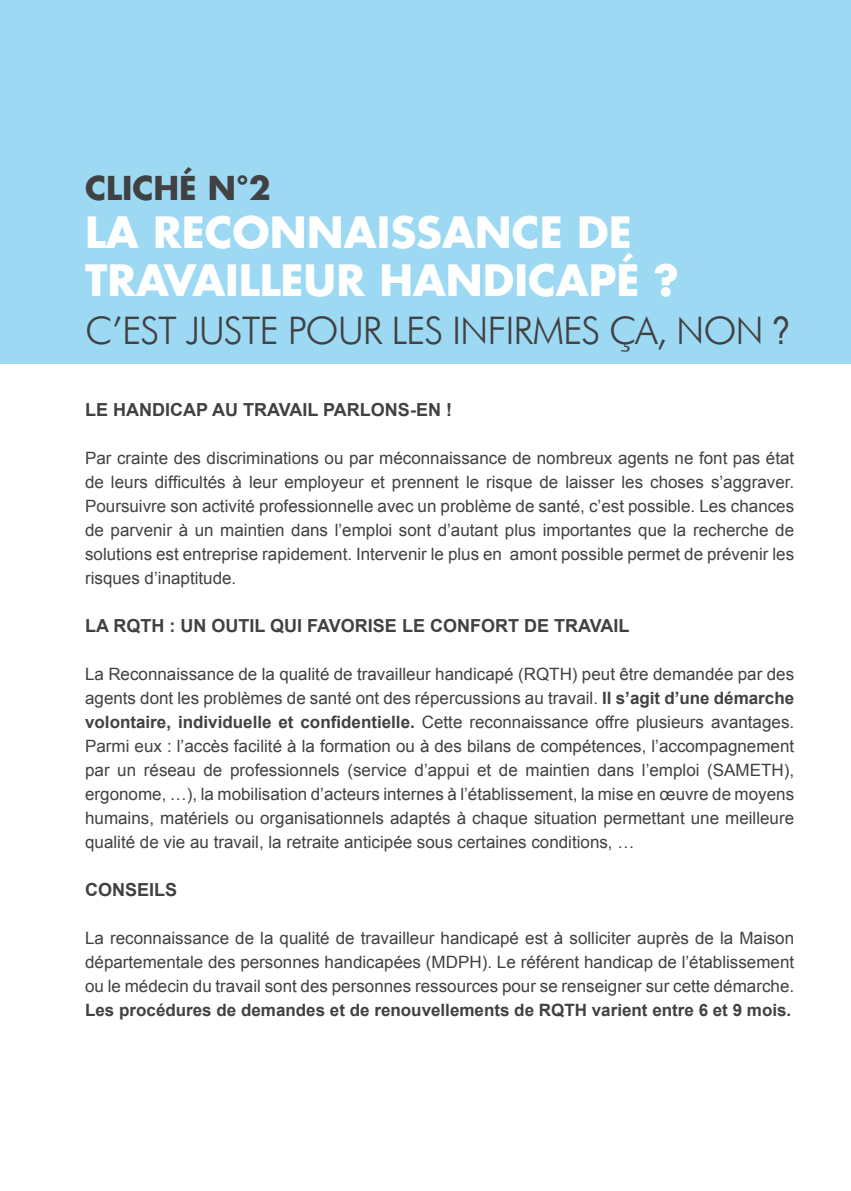
<style>
.page{position:relative;width:851px;height:1191px;background:#fff}
.page>*{position:absolute;margin:0;border:0;box-sizing:border-box;transform-origin:0 0}
.t1{font:700 42px/48px "Futura";color:#fff}
.t2{font:300 38px "Futura BT";letter-spacing:-.03em;color:#414042}
.t3{font:700 32px "Futura";color:#414042}
.t4{font:700 18px "Arial";color:#414042}
.t5{font:17px/24px "Arial";color:#414042;text-align:justify}
.t6{font:700 17px "Arial";color:#414042}
.s1{font-family:"Arial Narrow";font-weight:400}
.s2{font-weight:700}
</style>
<div class="page">
<div style="left:0;top:0;width:850px;height:363px;background:#9dd9f3"></div>
<h3 class="t3" style="left:85px;top:167px;width:187px">CLICHÉ N°2</h3>
<h1 class="t1" style="left:85px;top:208px;width:595px">LA RECONNAISSANCE DE<br>TRAVAILLEUR HANDICAPÉ ?</h1>
<h2 class="t2" style="left:85px;top:307px;width:706px">C’EST JUSTE POUR LES INFIRMES ÇA, NON <span class="s1">?</span></h2>
<p class="t4" style="left:85px;top:398px;width:368px">LE HANDICAP AU TRAVAIL PARLONS-EN !</p>
<p class="t5" style="left:85px;top:446px;width:710px">Par crainte des discriminations ou par méconnaissance de nombreux agents ne font pas état de leurs difficultés à leur employeur et prennent le risque de laisser les choses s’aggraver.<br>Poursuivre son activité professionnelle avec un problème de santé, c’est possible. Les chances de parvenir à un maintien dans l’emploi sont d’autant plus importantes que la recherche de solutions est entreprise rapidement. Intervenir le plus en amont possible permet de prévenir les risques d’inaptitude.</p>
<p class="t4" style="left:85px;top:614px;width:545px">LA RQTH : UN OUTIL QUI FAVORISE LE CONFORT DE TRAVAIL</p>
<p class="t5" style="left:85px;top:662px;width:710px">La Reconnaissance de la qualité de travailleur handicapé (RQTH) peut être demandée par des agents dont les problèmes de santé ont des répercussions au travail. <span class="s2">Il s’agit d’une démarche volontaire, individuelle et confidentielle.</span> Cette reconnaissance offre plusieurs avantages.<br>Parmi eux : l’accès facilité à la formation ou à des bilans de compétences, l’accompagnement par un réseau de professionnels (service d’appui et de maintien dans l’emploi (SAMETH), ergonome, …), la mobilisation d’acteurs internes à l’établissement, la mise en œuvre de moyens humains, matériels ou organisationnels adaptés à chaque situation permettant une meilleure qualité de vie au travail, la retraite anticipée sous certaines conditions, …</p>
<p class="t4" style="left:85px;top:878px;width:94px">CONSEILS</p>
<p class="t5" style="left:85px;top:926px;width:710px">La reconnaissance de la qualité de travailleur handicapé est à solliciter auprès de la Maison départementale des personnes handicapées (MDPH). Le référent handicap de l’établissement ou le médecin du travail sont des personnes ressources pour se renseigner sur cette démarche.</p>
<p class="t6" style="left:85px;top:999px;width:707px">Les procédures de demandes et de renouvellements de RQTH varient entre 6 et 9 mois.</p>
</div>
